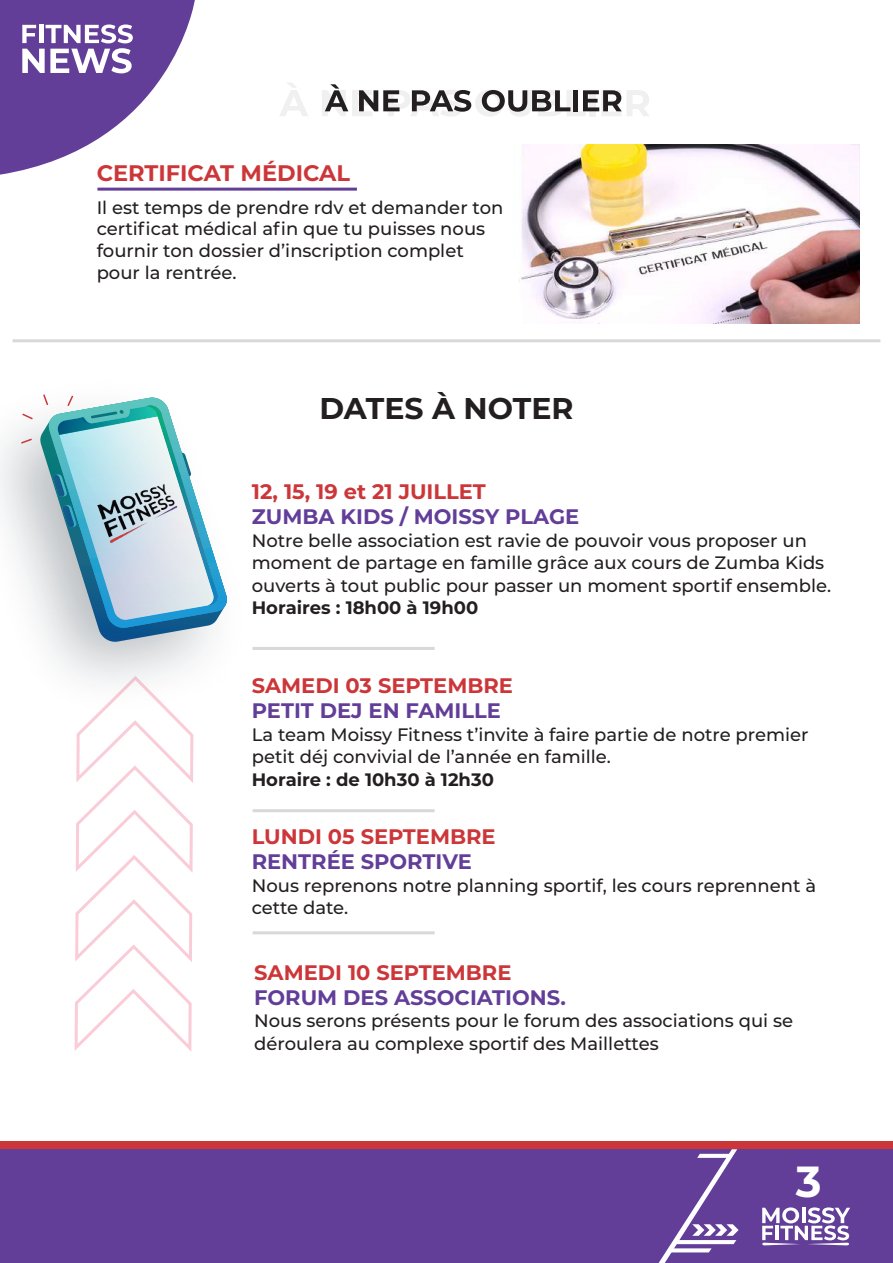
<style>
.page{position:relative;width:893px;height:1263px;background:#fff}
.page>*{position:absolute;margin:0;border:0;box-sizing:border-box;transform-origin:0 0}
.t1{font:700 43.5px "Montserrat";color:#fff}
.t2{font:700 30px "Montserrat";color:#231f20}
.t3{font:700 22.5px "Montserrat";color:#cd3639}
.t4{font:700 21px "Montserrat";color:#623e99}
.t5{font:700 21px "Montserrat";color:#cd3639}
.t6{font:500 18px/22.5px "Montserrat";color:#231f20}
.t7{font:700 18px "Montserrat";color:#231f20}
</style>
<div class="page">
<svg style="left:75px;top:715px;width:118px;height:337px"></svg>
<hr style="left:13px;top:339px;width:867px;height:3px;background:#d7d9d8">
<hr style="left:253px;top:647px;width:182px;height:3px;background:#d7d9d8">
<hr style="left:253px;top:809px;width:182px;height:3px;background:#d7d9d8">
<hr style="left:253px;top:931px;width:182px;height:3px;background:#d7d9d8">
<hr style="left:97px;top:188px;width:260px;height:3px;background:#623e99">
<img style="left:519px;top:144px;width:340px;height:180px">
<svg style="left:280px;top:83px;width:28px;height:33px"></svg>
<svg style="left:322px;top:84px;width:327px;height:33px"></svg>
<img style="left:0;top:419px;width:213px;height:296px">
<svg style="left:21px;top:413px;width:13px;height:8px"></svg>
<svg style="left:42px;top:394px;width:185px;height:235px"></svg>
<svg style="left:19px;top:437px;width:15px;height:8px"></svg>
<img style="left:97px;top:470px;width:93px;height:73px">
<div style="left:0;top:1141px;width:893px;height:22px;background:#cd3639"></div>
<div style="left:0;top:1149px;width:893px;height:114px;background:#623e99"></div>
<svg style="left:659px;top:1149px;width:80px;height:114px"></svg>
<svg style="left:762px;top:1207px;width:88px;height:38px"></svg>
<svg style="left:0;top:0;width:195px;height:175px"></svg>
<p class="t3" style="left:97px;top:157px;width:255px">CERTIFICAT MÉDICAL</p>
<p class="t6" style="left:97px;top:196px;width:408px;line-height:21.6px">Il est temps de prendre rdv et demander ton certificat médical afin que tu puisses nous fournir ton dossier d’inscription complet pour la rentrée.</p>
<h2 class="t2" style="left:319px;top:386px;width:256px">DATES À NOTER</h2>
<p class="t5" style="left:252px;top:476px;width:236px">12, 15, 19 et 21 JUILLET</p>
<p class="t4" style="left:252px;top:502px;width:329px">ZUMBA KIDS / MOISSY PLAGE</p>
<p class="t6" style="left:252px;top:528px;width:581px">Notre belle association est ravie de pouvoir vous proposer un moment de partage en famille grâce aux cours de Zumba Kids ouverts à tout public pour passer un moment sportif ensemble.</p>
<p class="t7" style="left:252px;top:595px;width:228px">Horaires : 18h00 à 19h00</p>
<p class="t5" style="left:252px;top:670px;width:263px">SAMEDI 03 SEPTEMBRE</p>
<p class="t4" style="left:252px;top:695px;width:251px">PETIT DEJ EN FAMILLE</p>
<p class="t6" style="left:252px;top:722px;width:558px">La team Moissy Fitness t’invite à faire partie de notre premier petit déj convivial de l’année en famille.</p>
<p class="t7" style="left:252px;top:766px;width:244px">Horaire : de 10h30 à 12h30</p>
<p class="t5" style="left:252px;top:821px;width:245px">LUNDI 05 SEPTEMBRE</p>
<p class="t4" style="left:252px;top:846px;width:221px">RENTRÉE SPORTIVE</p>
<p class="t6" style="left:252px;top:873px;width:566px">Nous reprenons notre planning sportif, les cours reprennent à cette date.</p>
<p class="t5" style="left:254px;top:957px;width:259px">SAMEDI 10 SEPTEMBRE</p>
<p class="t4" style="left:254px;top:982px;width:313px">FORUM DES ASSOCIATIONS.</p>
<p class="t6" style="left:254px;top:1009px;width:540px">Nous serons présents pour le forum des associations qui se déroulera au complexe sportif des Maillettes</p>
<h1 class="t1" style="left:796px;top:1150px;width:27px">3</h1>
</div>
